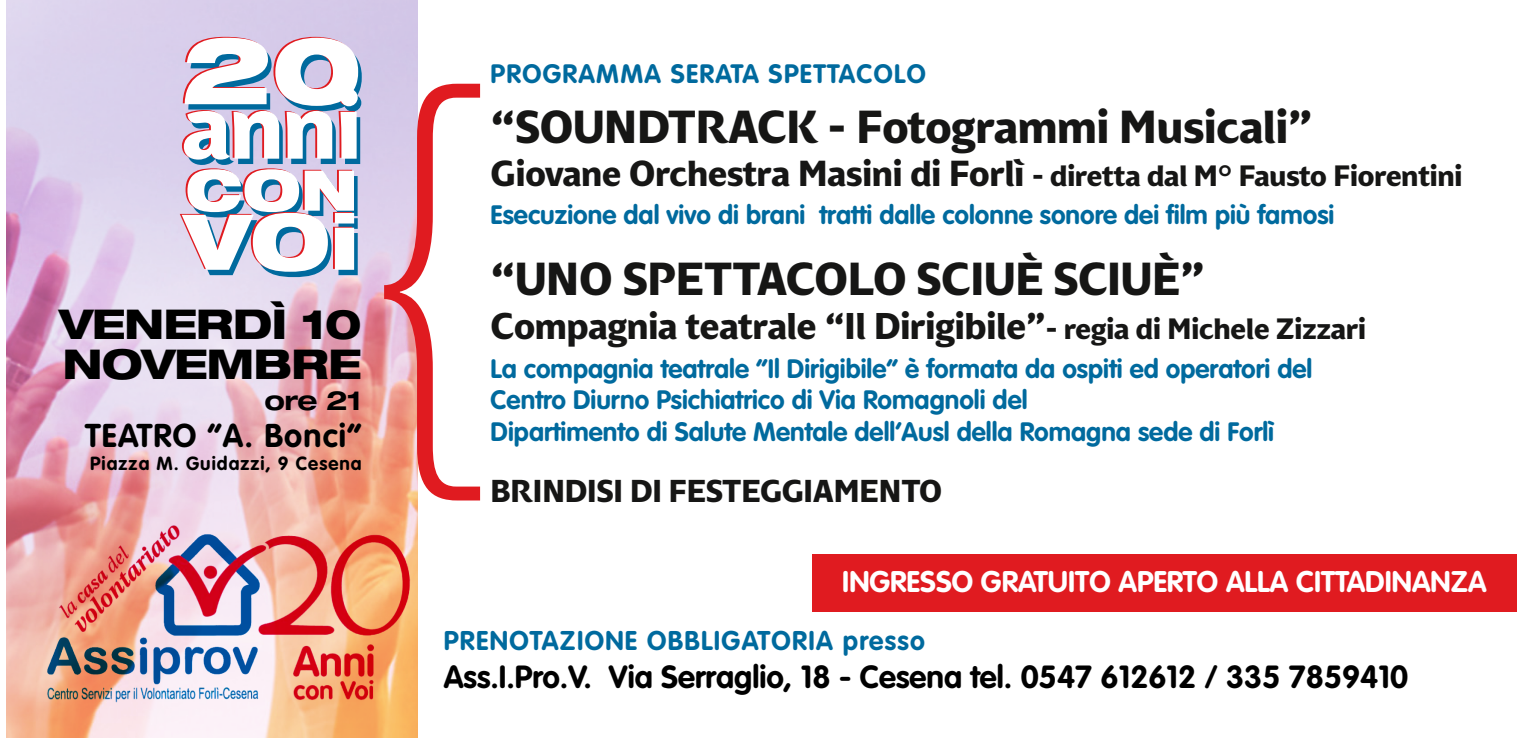
<style>
.page{position:relative;width:1517px;height:738px;background:#fff}
.page>*{position:absolute;margin:0;border:0;box-sizing:border-box;transform-origin:0 0}
.t1{font:46.25px "Agriculture";color:#161615}
.t2{font:800 expanded 41px/39.2px "Helvetica Neue LT Std";letter-spacing:-.025em;color:#000}
.t3{font:37px "Agriculture";color:#161615}
.t4{font:36px "Agriculture";color:#161615}
.t5{font:700 32.5px "VAG Rounded Std";letter-spacing:.035em;color:#000}
.t6{font:700 31.5px "VAG Rounded Std";color:#000}
.t7{font:31.5px "Agriculture";color:#161615}
.t8{font:700 29.5px "VAG Rounded Std";color:#fff}
.t9{font:700 26.75px "VAG Rounded Std";letter-spacing:.05em;color:#006a9e}
.t10{font:700 expanded 26.5px "Helvetica Neue LT Std";color:#000}
.t11{font:700 26.25px/31.5px "VAG Rounded Std";color:#006a9e}
.t12{font:700 26.25px "VAG Rounded Std";letter-spacing:.05em;color:#006a9e}
.t13{font:700 18.75px "VAG Rounded Std";letter-spacing:.055em;color:#000}
.s1{font-size:29.25px}
</style>
<div class="page">
<img style="left:7px;top:0;width:410px;height:737px">
<div style="left:813px;top:554px;width:704px;height:57px;background:#e01b20"></div>
<img style="left:35px;top:515px;width:382px;height:194px">
<svg style="left:180px;top:37px;width:182px;height:240px"></svg>
<svg style="left:384px;top:84px;width:96px;height:416px"></svg>
<h2 class="t2" style="left:59px;top:303px;width:304px">VENERDÌ 10<br>NOVEMBRE</h2>
<p class="t10" style="left:264px;top:384px;width:99px">ore 21</p>
<p class="t5" style="left:85px;top:416px;width:278px">TEATRO “A. Bonci”</p>
<p class="t13" style="left:90px;top:452px;width:273px">Piazza M. Guidazzi, 9 Cesena</p>
<p class="t12" style="left:490px;top:58px;width:436px">PROGRAMMA SERATA SPETTACOLO</p>
<h1 class="t1" style="left:490px;top:96px;width:823px">“SOUNDTRACK - Fotogrammi Musicali”</h1>
<h3 class="t4" style="left:490px;top:150px;width:973px">Giovane Orchestra Masini di Forlì <span class="s1">- diretta dal M° Fausto Fiorentini</span></h3>
<p class="t11" style="left:490px;top:200px;width:845px">Esecuzione dal vivo di brani tratti dalle colonne sonore dei film più famosi</p>
<h1 class="t1" style="left:490px;top:248px;width:716px">“UNO SPETTACOLO SCIUÈ SCIUÈ”</h1>
<h3 class="t3" style="left:490px;top:302px;width:877px">Compagnia teatrale “Il Dirigibile”<span class="s1">- regia di Michele Zizzari</span></h3>
<p class="t11" style="left:490px;top:353px;width:823px">La compagnia teatrale “Il Dirigibile” è formata da ospiti ed operatori del<br>Centro Diurno Psichiatrico di Via Romagnoli del<br>Dipartimento di Salute Mentale dell’Ausl della Romagna sede di Forlì</p>
<p class="t7" style="left:490px;top:469px;width:453px">BRINDISI DI FESTEGGIAMENTO</p>
<p class="t8" style="left:842px;top:564px;width:646px">INGRESSO GRATUITO APERTO ALLA CITTADINANZA</p>
<p class="t9" style="left:444px;top:624px;width:483px">PRENOTAZIONE OBBLIGATORIA presso</p>
<p class="t6" style="left:444px;top:658px;width:966px">Ass.I.Pro.V. Via Serraglio, 18 - Cesena tel. 0547 612612 / 335 7859410</p>
</div>
